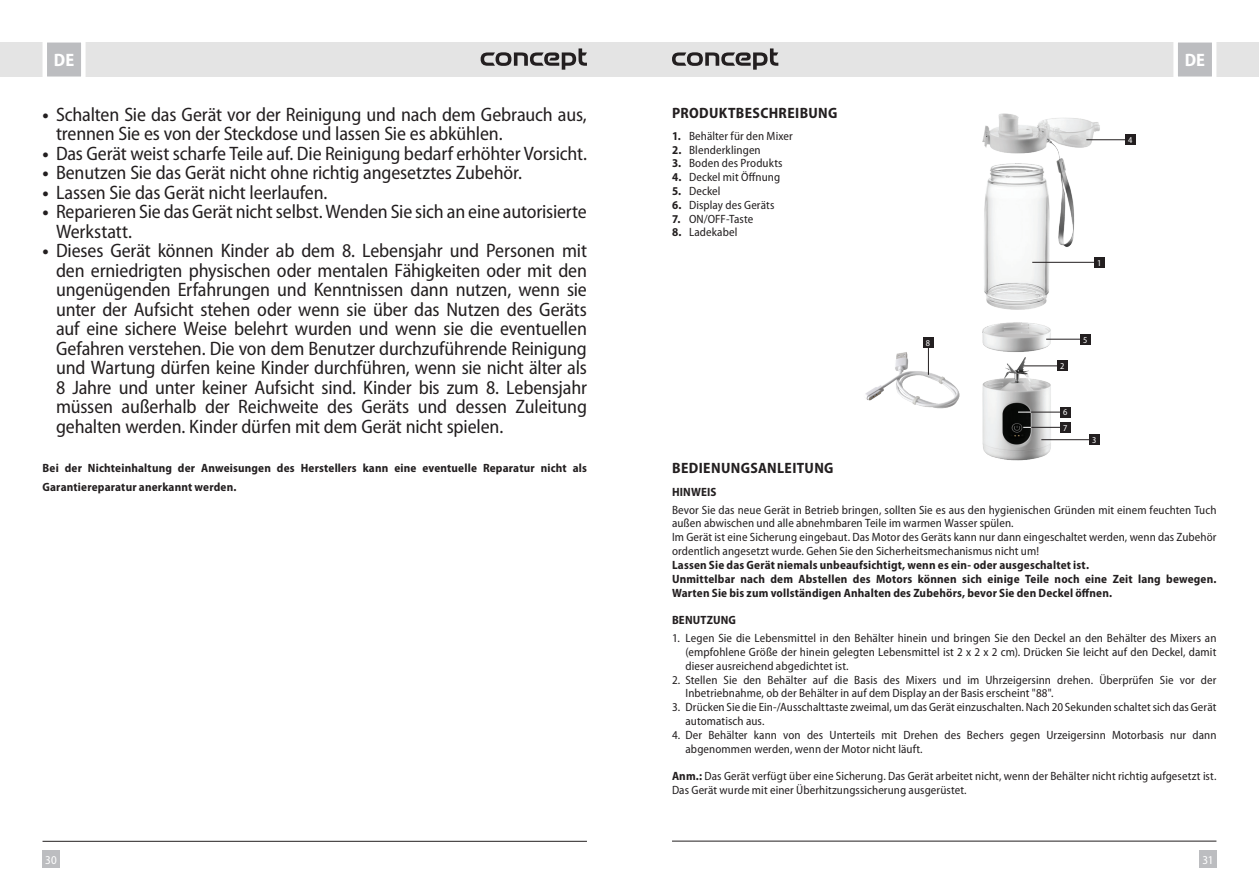
<style>
.page{position:relative;width:1259px;height:893px;background:#fff}
.page>*{position:absolute;margin:0;border:0;box-sizing:border-box;transform-origin:0 0}
.t1{font:semi-condensed 19.5px/19.5px "Myriad Pro";letter-spacing:-.01em;color:#231f20}
.t2{font:700 semi-condensed 18px "Myriad Pro";color:#fff}
.t3{font:700 semi-condensed 15px "Myriad Pro";letter-spacing:.025em;color:#231f20}
.t4{font:semi-condensed 12px/13.8px "Myriad Pro";letter-spacing:.01em;color:#231f20}
.t5{font:700 semi-condensed 12px/13.8px "Myriad Pro";letter-spacing:.015em;color:#231f20}
.t6{font:semi-condensed 12px "Myriad Pro";color:#fff}
.t7{font:semi-condensed 9px/15.3px "Myriad Pro";color:#fff}
.s1{font-weight:700}
</style>
<div class="page">
<div style="left:629px;top:43px;width:630px;height:34px;background:#e4e4e4"></div>
<div style="left:0;top:43px;width:629px;height:34px;background:#e4e4e4"></div>
<div style="left:43px;top:850px;width:17px;height:17px;background:#bcbdc0"></div>
<div style="left:1199px;top:850px;width:17px;height:17px;background:#bcbdc0"></div>
<svg style="left:1171px;top:42px;width:47px;height:35px;background:#cdced0"></svg>
<svg style="left:40px;top:42px;width:48px;height:35px;background:#ceced0"></svg>
<hr style="left:672px;top:841px;width:544px;height:1px;background:#231f20">
<hr style="left:43px;top:841px;width:544px;height:1px;background:#231f20">
<svg style="left:672px;top:48px;width:106px;height:22px"></svg>
<svg style="left:480px;top:48px;width:107px;height:22px"></svg>
<img style="left:982px;top:113px;width:120px;height:348px">
<img style="left:865px;top:351px;width:94px;height:58px">
<hr style="left:1086px;top:139px;width:41px;height:1px;background:#231f20">
<div style="left:1124px;top:134px;width:11px;height:11px;background:#231f20"></div>
<hr style="left:1032px;top:262px;width:64px;height:1px;background:#231f20">
<div style="left:1094px;top:257px;width:10px;height:11px;background:#231f20"></div>
<hr style="left:1041px;top:439px;width:50px;height:1px;background:#231f20">
<div style="left:1089px;top:434px;width:10px;height:11px;background:#231f20"></div>
<hr style="left:1046px;top:339px;width:36px;height:1px;background:#231f20">
<div style="left:1080px;top:334px;width:10px;height:11px;background:#231f20"></div>
<hr style="left:1023px;top:365px;width:36px;height:1px;background:#231f20">
<div style="left:1057px;top:360px;width:10px;height:11px;background:#231f20"></div>
<svg style="left:928px;top:348px;width:1px;height:27px"></svg>
<div style="left:922px;top:337px;width:11px;height:11px;background:#231f20"></div>
<hr style="left:1026px;top:412px;width:36px;height:1px;background:#231f20">
<div style="left:1059px;top:407px;width:11px;height:10px;background:#231f20"></div>
<svg style="left:1018px;top:412px;width:13px;height:1px"></svg>
<hr style="left:1026px;top:427px;width:36px;height:1px;background:#231f20">
<div style="left:1059px;top:422px;width:11px;height:11px;background:#231f20"></div>
<h2 class="t2" style="left:54px;top:48px;width:22px">DE</h2>
<h2 class="t2" style="left:1184px;top:48px;width:22px">DE</h2>
<h1 class="t1" style="left:56px;top:104px;width:532px;text-indent:-13px"><span class="s1">•</span> Schalten Sie das Gerät vor der Reinigung und nach dem Gebrauch aus, trennen Sie es von der Steckdose und lassen Sie es abkühlen.</h1>
<h1 class="t1" style="left:43px;top:143px;width:546px"><span class="s1">•</span> Das Gerät weist scharfe Teile auf. Die Reinigung bedarf erhöhter Vorsicht.</h1>
<h1 class="t1" style="left:43px;top:163px;width:481px"><span class="s1">•</span> Benutzen Sie das Gerät nicht ohne richtig angesetztes Zubehör.</h1>
<h1 class="t1" style="left:43px;top:182px;width:286px"><span class="s1">•</span> Lassen Sie das Gerät nicht leerlaufen.</h1>
<h1 class="t1" style="left:56px;top:202px;width:532px;text-indent:-13px"><span class="s1">•</span> Reparieren Sie das Gerät nicht selbst. Wenden Sie sich an eine autorisierte<br>Werkstatt.</h1>
<p class="t1" style="left:56px;top:241px;width:532px;text-align:justify;text-indent:-13px"><span class="s1">•</span> Dieses Gerät können Kinder ab dem 8. Lebensjahr und Personen mit den erniedrigten physischen oder mentalen Fähigkeiten oder mit den ungenügenden Erfahrungen und Kenntnissen dann nutzen, wenn sie unter der Aufsicht stehen oder wenn sie über das Nutzen des Geräts auf eine sichere Weise belehrt wurden und wenn sie die eventuellen Gefahren verstehen. Die von dem Benutzer durchzuführende Reinigung und Wartung dürfen keine Kinder durchführen, wenn sie nicht älter als 8 Jahre und unter keiner Aufsicht sind. Kinder bis zum 8. Lebensjahr müssen außerhalb der Reichweite des Geräts und dessen Zuleitung gehalten werden. Kinder dürfen mit dem Gerät nicht spielen.</p>
<p class="t5" style="left:43px;top:458px;width:546px;line-height:19.5px">Bei der Nichteinhaltung der Anweisungen des Herstellers kann eine eventuelle Reparatur nicht als<br>Garantiereparatur anerkannt werden.</p>
<p class="t3" style="left:672px;top:103px;width:167px">PRODUKTBESCHREIBUNG</p>
<p class="t4" style="left:672px;top:129px;width:122px"><span class="s1">1.</span> Behälter für den Mixer</p>
<p class="t4" style="left:672px;top:143px;width:90px"><span class="s1">2.</span> Blenderklingen</p>
<p class="t4" style="left:672px;top:156px;width:112px"><span class="s1">3.</span> Boden des Produkts</p>
<p class="t4" style="left:672px;top:170px;width:110px"><span class="s1">4.</span> Deckel mit Öffnung</p>
<p class="t4" style="left:672px;top:184px;width:50px"><span class="s1">5.</span> Deckel</p>
<p class="t4" style="left:672px;top:198px;width:104px"><span class="s1">6.</span> Display des Geräts</p>
<p class="t4" style="left:672px;top:212px;width:83px"><span class="s1">7.</span> ON/OFF-Taste</p>
<p class="t4" style="left:672px;top:225px;width:67px"><span class="s1">8.</span> Ladekabel</p>
<p class="t7" style="left:926px;top:335px;width:6px">8</p>
<p class="t7" style="left:1128px;top:132px;width:6px">4</p>
<p class="t7" style="left:1097px;top:255px;width:6px">1</p>
<p class="t7" style="left:1060px;top:358px;width:6px">2</p>
<p class="t7" style="left:1063px;top:405px;width:6px">6<br>7</p>
<p class="t7" style="left:1083px;top:332px;width:6px">5</p>
<p class="t7" style="left:1092px;top:432px;width:6px">3</p>
<p class="t3" style="left:672px;top:459px;width:163px">BEDIENUNGSANLEITUNG</p>
<p class="t5" style="left:672px;top:484px;width:46px">HINWEIS</p>
<p class="t4" style="left:672px;top:503px;width:546px">Bevor Sie das neue Gerät in Betrieb bringen, sollten Sie es aus den hygienischen Gründen mit einem feuchten Tuch außen abwischen und alle abnehmbaren Teile im warmen Wasser spülen.<br>Im Gerät ist eine Sicherung eingebaut. Das Motor des Geräts kann nur dann eingeschaltet werden, wenn das Zubehör ordentlich angesetzt wurde. Gehen Sie den Sicherheitsmechanismus nicht um!</p>
<p class="t5" style="left:672px;top:558px;width:546px">Lassen Sie das Gerät niemals unbeaufsichtigt, wenn es ein- oder ausgeschaltet ist.<br>Unmittelbar nach dem Abstellen des Motors können sich einige Teile noch eine Zeit lang bewegen.<br>Warten Sie bis zum vollständigen Anhalten des Zubehörs, bevor Sie den Deckel öffnen.</p>
<p class="t5" style="left:672px;top:613px;width:65px">BENUTZUNG</p>
<p class="t4" style="left:685px;top:631px;width:532px;text-align:justify;text-indent:-14px">1. Legen Sie die Lebensmittel in den Behälter hinein und bringen Sie den Deckel an den Behälter des Mixers an (empfohlene Größe der hinein gelegten Lebensmittel ist 2 x 2 x 2 cm). Drücken Sie leicht auf den Deckel, damit dieser ausreichend abgedichtet ist.</p>
<p class="t4" style="left:685px;top:672px;width:532px;text-indent:-14px">2. Stellen Sie den Behälter auf die Basis des Mixers und im Uhrzeigersinn drehen. Überprüfen Sie vor der<br>Inbetriebnahme, ob der Behälter in auf dem Display an der Basis erscheint "88".</p>
<p class="t4" style="left:685px;top:700px;width:532px;text-indent:-14px">3. Drücken Sie die Ein-/Ausschalttaste zweimal, um das Gerät einzuschalten. Nach 20 Sekunden schaltet sich das Gerät automatisch aus.</p>
<p class="t4" style="left:685px;top:728px;width:532px;text-indent:-14px">4. Der Behälter kann von des Unterteils mit Drehen des Bechers gegen Urzeigersinn Motorbasis nur dann abgenommen werden, wenn der Motor nicht läuft.</p>
<p class="t4" style="left:672px;top:769px;width:546px"><span class="s1">Anm.:</span> Das Gerät verfügt über eine Sicherung. Das Gerät arbeitet nicht, wenn der Behälter nicht richtig aufgesetzt ist.<br>Das Gerät wurde mit einer Überhitzungssicherung ausgerüstet.</p>
<p class="t6" style="left:45px;top:852px;width:13px">30</p>
<p class="t6" style="left:1202px;top:852px;width:12px">31</p>
</div>
